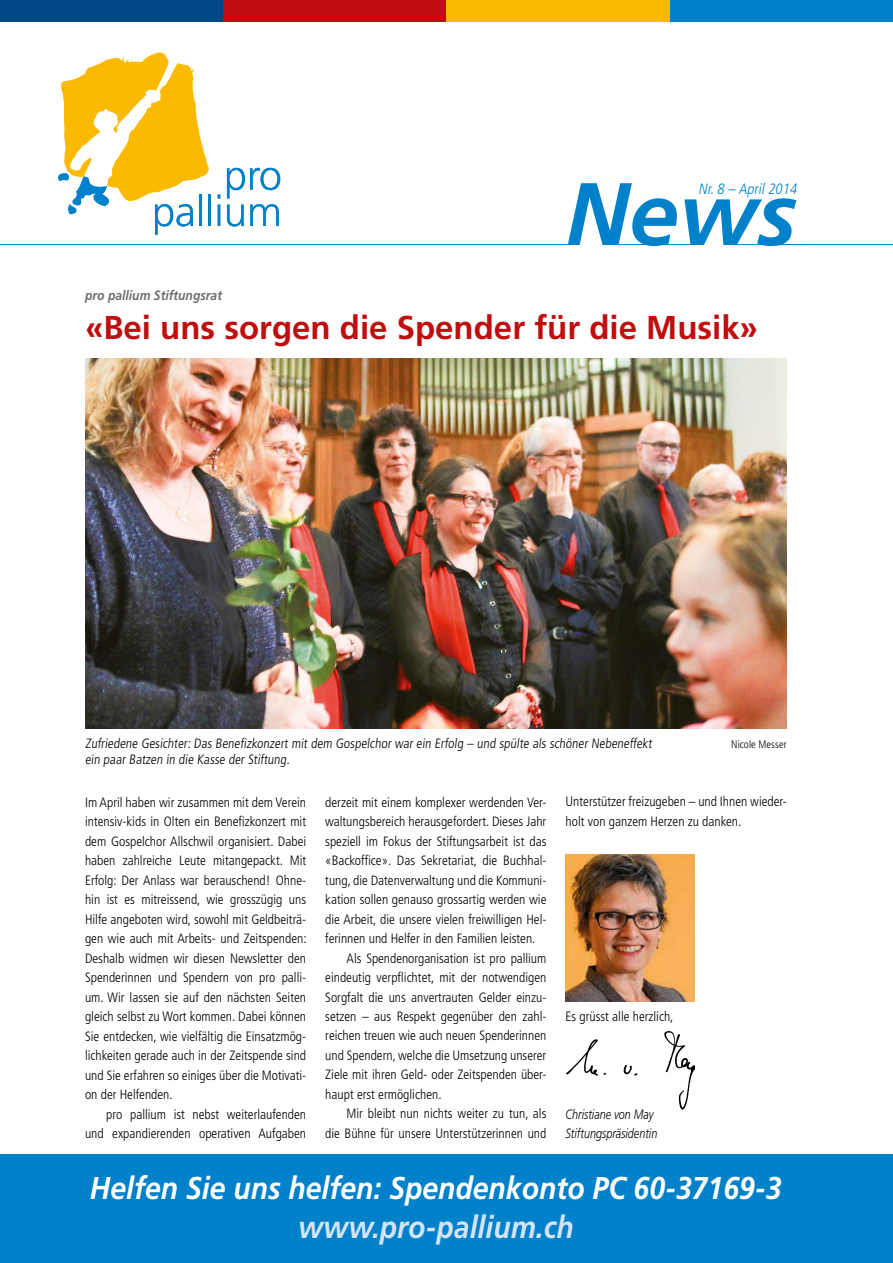
<style>
.page{position:relative;width:893px;height:1263px;background:#fff}
.page>*{position:absolute;margin:0;border:0;box-sizing:border-box;transform-origin:0 0}
.t1{font:italic 700 88.5px "Frutiger LT Std";color:#0081c9}
.t2{font:700 33px "Frutiger LT Std";color:#c00d0e}
.t3{font:italic 700 31.5px "Frutiger LT Std";color:#fff;scale:.9 1}
.t4{font:italic 700 31.5px "Frutiger LT Std";color:#d3e4f6;scale:.9 1}
.t5{font:italic 300 condensed 15px "Frutiger LT Std";color:#0081c9}
.t6{font:300 condensed 13.5px/19.5px "Frutiger LT Std";color:#000}
.t7{font:italic 300 13.5px/19.5px "Frutiger LT Std";color:#000;scale:.8 1}
.t8{font:italic 700 13.5px "Frutiger LT Std";color:#706f6f;scale:.9 1}
.t9{font:300 condensed 10.8px "Frutiger LT Std";letter-spacing:.005em;color:#000}
</style>
<div class="page">
<div style="left:0;top:1154px;width:893px;height:109px;background:#0081c9"></div>
<svg style="left:227px;top:168px;width:53px;height:30px"></svg>
<hr style="left:208px;top:195px;width:3px;height:31px;background:#0081c9">
<hr style="left:218px;top:205px;width:2px;height:21px;background:#0081c9">
<svg style="left:227px;top:205px;width:17px;height:21px"></svg>
<svg style="left:250px;top:204px;width:29px;height:22px"></svg>
<svg style="left:58px;top:53px;width:151px;height:182px"></svg>
<hr style="left:0;top:244px;width:568px;height:1px;background:#0081c9">
<hr style="left:770px;top:244px;width:123px;height:1px;background:#0081c9">
<hr style="left:617px;top:244px;width:79px;height:1px;background:#0081c9">
<hr style="left:726px;top:244px;width:80px;height:1px;background:#0081c9">
<div style="left:0;top:0;width:223px;height:21px;background:#004884"></div>
<div style="left:223px;top:0;width:223px;height:21px;background:#c00d0e"></div>
<div style="left:446px;top:0;width:224px;height:21px;background:#fbba00"></div>
<div style="left:670px;top:0;width:223px;height:21px;background:#0081c9"></div>
<img style="left:85px;top:358px;width:702px;height:371px">
<img style="left:566px;top:855px;width:128px;height:147px">
<img style="left:566px;top:1031px;width:128px;height:79px">
<p class="t5" style="left:698px;top:180px;width:103px">Nr.8 – April2014</p>
<h1 class="t1" style="left:566px;top:162px;width:233px">News</h1>
<p class="t8" style="left:85px;top:287px;width:154px">pro pallium Stiftungsrat</p>
<h2 class="t2" style="left:85px;top:308px;width:674px">«Bei uns sorgen die Spender für die Musik»</h2>
<p class="t6" style="left:85px;top:734px;width:570px">Zufriedene Gesichter: Das Benefizkonzert mit dem Gospelchor war ein Erfolg – und spülte als schöner Nebeneffekt</p>
<p class="t9" style="left:731px;top:738px;width:57px">Nicole Messer</p>
<p class="t6" style="left:85px;top:749px;width:208px">ein paar Batzen in die Kasse der Stiftung.</p>
<p class="t6" style="left:85px;top:792px;width:223px">Im April haben wir zusammen mit dem Verein intensiv-kids in Olten ein Benefizkonzert mit dem Gospelchor Allschwil organisiert. Dabei haben zahlreiche Leute mitangepackt. Mit Erfolg: Der Anlass war berauschend! Ohne&shy;hin ist es mitreissend, wie grosszügig uns Hilfe angeboten wird, sowohl mit Geldbeiträ&shy;gen wie auch mit Arbeits- und Zeitspenden:<br>Deshalb widmen wir diesen Newsletter den Spenderinnen und Spendern von pro palli&shy;um. Wir lassen sie auf den nächsten Seiten gleich selbst zu Wort kommen. Dabei können Sie entdecken, wie vielfältig die Einsatzmög&shy;lichkeiten gerade auch in der Zeitspende sind und Sie erfahren so einiges über die Motivati&shy;on der Helfenden.</p>
<p class="t6" style="left:85px;top:1104px;width:223px;text-align:right">pro pallium ist nebst weiterlaufenden und expandierenden operativen Aufgaben</p>
<p class="t6" style="left:325px;top:792px;width:223px">derzeit mit einem komplexer werdenden Ver-</p>
<p class="t6" style="left:325px;top:812px;width:223px">waltungsbereich herausgefordert. Dieses Jahr</p>
<p class="t6" style="left:325px;top:831px;width:223px">speziell im Fokus der Stiftungsarbeit ist das</p>
<p class="t6" style="left:325px;top:851px;width:223px">«Backoffice». Das Sekretariat, die Buchhal-</p>
<p class="t6" style="left:325px;top:870px;width:223px">tung, die Datenverwaltung und die Kommuni-</p>
<p class="t6" style="left:325px;top:890px;width:223px">kation sollen genauso grossartig werden wie</p>
<p class="t6" style="left:325px;top:909px;width:223px">die Arbeit, die unsere vielen freiwilligen Hel-</p>
<p class="t6" style="left:325px;top:929px;width:212px">ferinnen und Helfer in den Familien leisten.</p>
<p class="t6" style="left:347px;top:948px;width:201px">Als Spendenorganisation ist pro pallium</p>
<p class="t6" style="left:325px;top:968px;width:223px">eindeutig verpflichtet, mit der notwendigen</p>
<p class="t6" style="left:325px;top:987px;width:223px">Sorgfalt die uns anvertrauten Gelder einzu-</p>
<p class="t6" style="left:325px;top:1007px;width:223px">setzen – aus Respekt gegenüber den zahl-</p>
<p class="t6" style="left:325px;top:1026px;width:223px">reichen treuen wie auch neuen Spenderinnen</p>
<p class="t6" style="left:325px;top:1046px;width:223px">und Spendern, welche die Umsetzung unserer</p>
<p class="t6" style="left:325px;top:1065px;width:223px">Ziele mit ihren Geld- oder Zeitspenden über-</p>
<p class="t6" style="left:325px;top:1085px;width:118px">haupt erst ermöglichen.</p>
<p class="t6" style="left:347px;top:1104px;width:201px">Mir bleibt nun nichts weiter zu tun, als</p>
<p class="t6" style="left:325px;top:1124px;width:223px">die Bühne für unsere Unterstützerinnen und</p>
<p class="t6" style="left:566px;top:792px;width:223px">Unterstützer freizugeben – und Ihnen wieder&shy;holt von ganzem Herzen zu danken.</p>
<p class="t6" style="left:566px;top:1007px;width:109px">Es grüsst alle herzlich,</p>
<p class="t7" style="left:566px;top:1104px;width:116px">Christiane von May<br>Stiftungspräsidentin</p>
<h3 class="t3" style="left:90px;top:1170px;width:770px">Helfen Sie uns helfen: Spendenkonto PC 60-37169-3</h3>
<h3 class="t4" style="left:298px;top:1209px;width:308px">www.pro-pallium.ch</h3>
</div>
